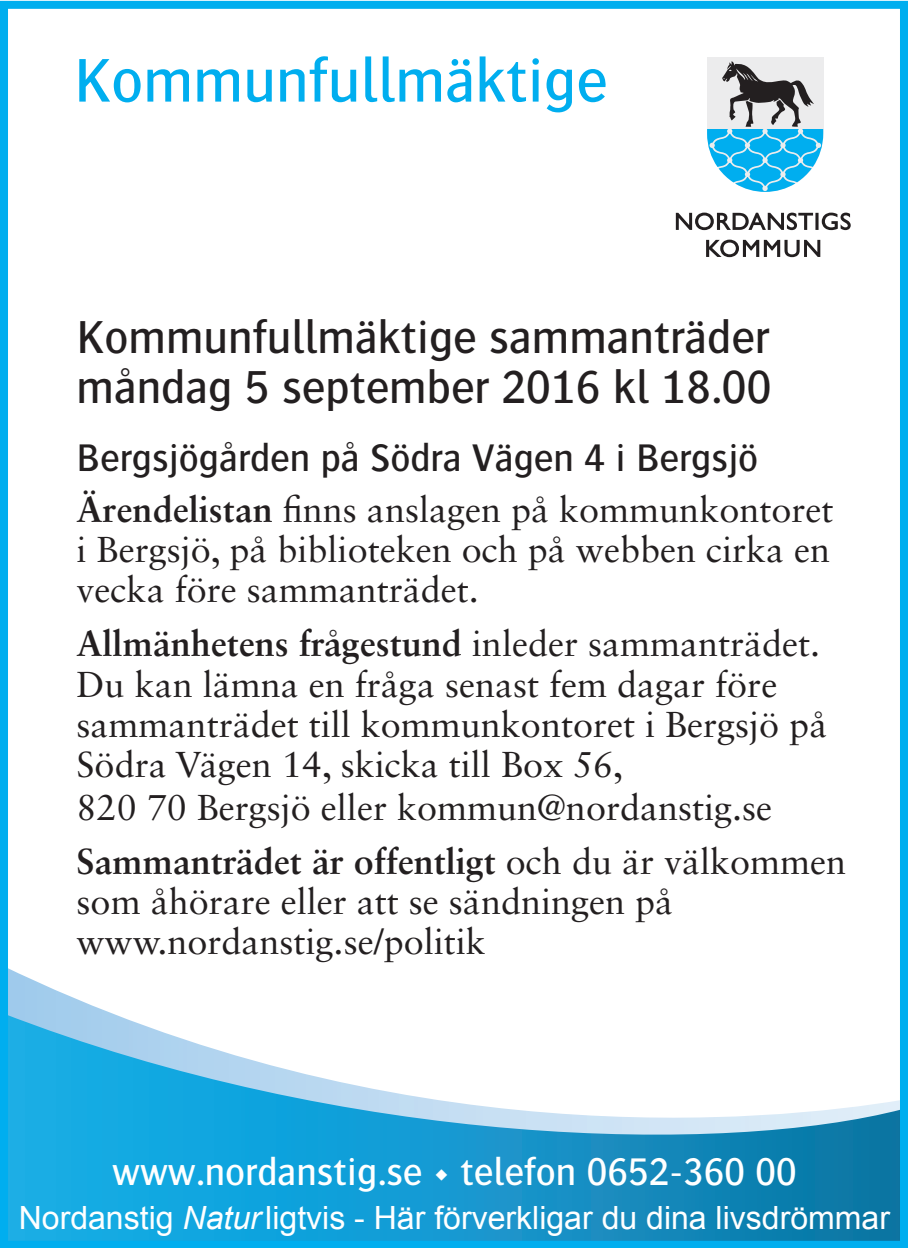
<style>
.page{position:relative;width:908px;height:1248px;background:#fff}
.page>*{position:absolute;margin:0;border:0;box-sizing:border-box;transform-origin:0 0}
.t1{font:500 64px "Bosis Std";color:#00aeef}
.t2{font:500 48px/49.6px "Bosis Std";color:#231f20}
.t3{font:500 40px "Bosis Std";color:#231f20}
.t4{font:500 40px "Bosis Std";color:#fff}
.t5{font:36px/40px "Sabon LT Std";color:#231f20}
.t6{font:32px "Arial";color:#fff}
.s1{font-weight:700}
.s2{font-style:italic}
</style>
<div class="page">
<div style="left:706px;top:57px;width:116px;height:71px;background:#ececed"></div>
<svg style="left:675px;top:61px;width:175px;height:169px"></svg>
<svg style="left:706px;top:239px;width:114px;height:18px"></svg>
<svg style="left:9px;top:1155px;width:889px;height:83px;background:#1295cb"></svg>
<svg style="left:9px;top:969px;width:889px;height:186px"></svg>
<div style="left:0;top:1px;width:907px;height:1246px;border:8px solid #00aeef"></div>
<svg style="left:435px;top:1169px;width:12px;height:11px"></svg>
<h1 class="t1" style="left:74px;top:46px;width:535px">Kommunfullmäktige</h1>
<h2 class="t2" style="left:77px;top:311px;width:696px">Kommunfullmäktige sammanträder måndag 5 september 2016 kl 18.00</h2>
<p class="t3" style="left:77px;top:436px;width:683px">Bergsjögården på Södra Vägen 4 i Bergsjö</p>
<p class="t5" style="left:77px;top:489px;width:758px;text-align:justify"><span class="s1">Ärendelistan</span> finns anslagen på kommunkontoret i Bergsjö, på biblioteken och på webben cirka en vecka före sammanträdet.</p>
<p class="t5" style="left:77px;top:623px;width:751px"><span class="s1">Allmänhetens frågestund</span> inleder sammanträdet.<br>Du kan lämna en fråga senast fem dagar före sammanträdet till kommunkontoret i Bergsjö på Södra Vägen 14, skicka till Box 56,<br>820 70 Bergsjö eller kommun@nordanstig.se</p>
<p class="t5" style="left:77px;top:841px;width:770px"><span class="s1">Sammanträdet är offentligt</span> och du är välkommen som åhörare eller att se sändningen på www.nordanstig.se/politik</p>
<p class="t4" style="left:112px;top:1150px;width:685px">www.nordanstig.se telefon 0652-360 00</p>
<p class="t6" style="left:19px;top:1197px;width:872px">Nordanstig <span class="s2">Natur</span>ligtvis - Här förverkligar du dina livsdrömmar</p>
</div>
